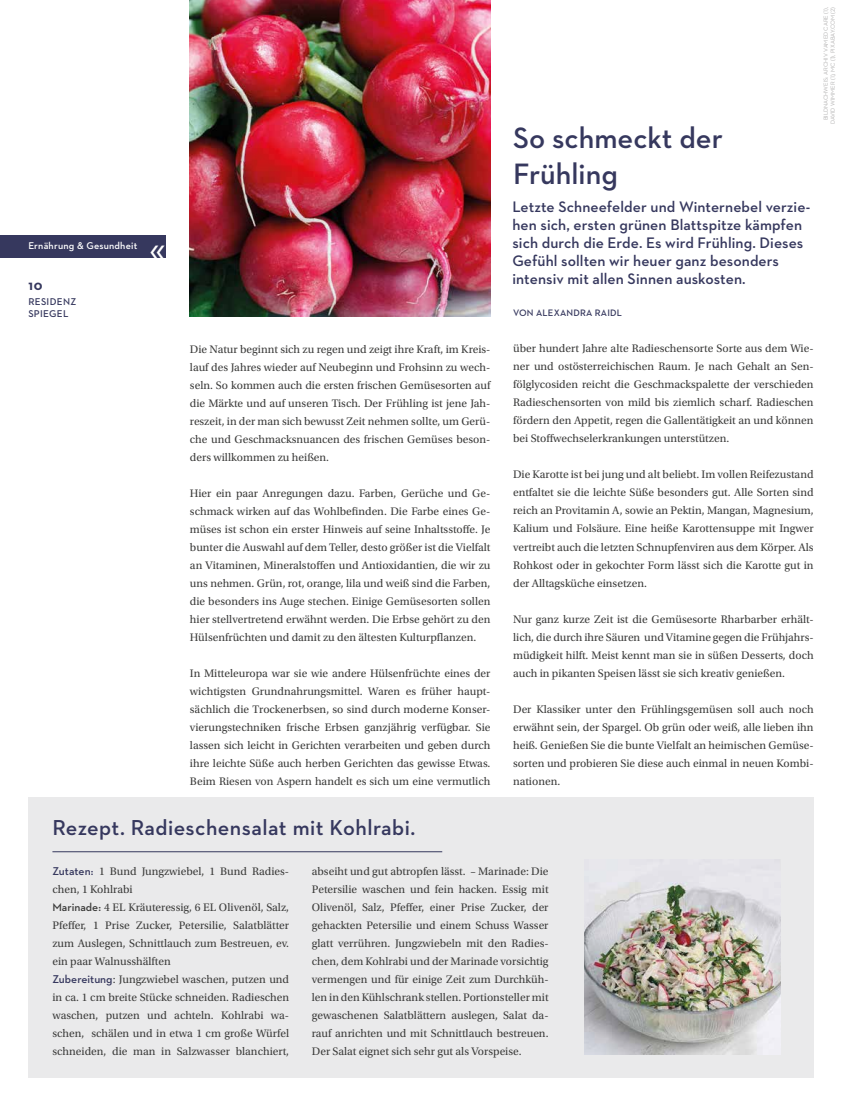
<style>
.page{position:relative;width:842px;height:1106px;background:#fff}
.page>*{position:absolute;margin:0;border:0;box-sizing:border-box;transform-origin:0 0}
.t1{font:600 30px/36px "Neutraface 2 Text";color:#36385e}
.t2{font:600 22px "Neutraface 2 Text";letter-spacing:.02em;color:#36385e}
.t3{font:600 15.5px/18px "Neutraface 2 Text";letter-spacing:.005em;color:#36385e}
.t4{font:700 14px "Neutraface 2 Text";color:#36385e}
.t5{font:11.5px/18px "Utopia Std";color:#3c3c3b;text-align:justify}
.t6{font:600 10px "Neutraface 2 Text";letter-spacing:.02em;color:#fff}
.t7{font:600 10px/12px "Neutraface 2 Text";letter-spacing:.03em;color:#36385e}
.t8{font:600 9.5px "Neutraface 2 Text";letter-spacing:.02em;color:#36385e}
.t9{font:6px/7.2px "Neutraface 2 Text";color:#b3b2b2;text-align:right}
.s1{font-family:"Neutraface 2 Text";font-weight:600;color:#36385e}
.s2{font-family:"Neutraface 2 Text";font-weight:600}
</style>
<div class="page">
<div style="left:0;top:235px;width:166px;height:22px;background:#36385e"></div>
<img style="left:190px;top:0;width:300px;height:317px">
<div style="left:28px;top:797px;width:786px;height:280px;background:#eaeaeb"></div>
<img style="left:585px;top:867px;width:196px;height:187px">
<hr style="left:52px;top:851px;width:390px;height:1px;background:#36385e">
<svg style="left:151px;top:257px;width:14px;height:1px"></svg>
<p class="t6" style="left:28px;top:240px;width:110px">Ernährung &amp; Gesundheit</p>
<p class="t4" style="left:28px;top:276px;width:16px">10</p>
<p class="t7" style="left:28px;top:295px;width:49px">RESIDENZ<br>SPIEGEL</p>
<p class="t5" style="left:190px;top:340px;width:302px">Die Natur beginnt sich zu regen und zeigt ihre Kraft, im Kreis&shy;lauf des Jahres wieder auf Neubeginn und Frohsinn zu wech&shy;seln. So kommen auch die ersten frischen Gemüsesorten auf die Märkte und auf unseren Tisch. Der Frühling ist jene Jah&shy;reszeit, in der man sich bewusst Zeit nehmen sollte, um Gerü&shy;che und Geschmacksnuancen des frischen Gemüses beson&shy;ders willkommen zu heißen.</p>
<p class="t5" style="left:190px;top:484px;width:302px">Hier ein paar Anregungen dazu. Farben, Gerüche und Ge&shy;schmack wirken auf das Wohlbefinden. Die Farbe eines Ge&shy;müses ist schon ein erster Hinweis auf seine Inhaltsstoffe. Je bunter die Auswahl auf dem Teller, desto größer ist die Vielfalt an Vitaminen, Mineralstoffen und Antioxidantien, die wir zu uns nehmen. Grün, rot, orange, lila und weiß sind die Farben, die besonders ins Auge stechen. Einige Gemüsesorten sollen hier stellvertretend erwähnt werden. Die Erbse gehört zu den Hülsenfrüchten und damit zu den ältesten Kulturpflanzen.</p>
<p class="t5" style="left:190px;top:664px;width:302px">In Mitteleuropa war sie wie andere Hülsenfrüchte eines der wichtigsten Grundnahrungsmittel. Waren es früher haupt&shy;sächlich die Trockenerbsen, so sind durch moderne Konser&shy;vierungstechniken frische Erbsen ganzjährig verfügbar. Sie lassen sich leicht in Gerichten verarbeiten und geben durch ihre leichte Süße auch herben Gerichten das gewisse Etwas.<br>Beim Riesen von Aspern handelt es sich um eine vermutlich</p>
<h1 class="t1" style="left:513px;top:120px;width:211px">So schmeckt der<br>Frühling</h1>
<h3 class="t3" style="left:512px;top:197px;width:299px">Letzte Schneefelder und Winternebel verzie&shy;hen sich, ersten grünen Blattspitze kämpfen sich durch die Erde. Es wird Frühling. Dieses Gefühl sollten wir heuer ganz besonders intensiv mit allen Sinnen auskosten.</h3>
<p class="t8" style="left:513px;top:307px;width:110px">VON ALEXANDRA RAIDL</p>
<p class="t9" style="left:822px;top:124px;width:119px;rotate:-90deg">BILDNACHWEIS: ARCHIV VAMED CARE (1),<br>DAVID WIMMER (1), MC (1), PIXABAY.COM (2)</p>
<p class="t5" style="left:513px;top:340px;width:302px">über hundert Jahre alte Radieschensorte Sorte aus dem Wie&shy;ner und ostösterreichischen Raum. Je nach Gehalt an Sen&shy;fölglycosiden reicht die Geschmackspalette der verschieden Radieschensorten von mild bis ziemlich scharf. Radieschen fördern den Appetit, regen die Gallentätigkeit an und können bei Stoffwechselerkrankungen unterstützen.</p>
<p class="t5" style="left:513px;top:466px;width:302px">Die Karotte ist bei jung und alt beliebt. Im vollen Reifezustand entfaltet sie die leichte Süße besonders gut. Alle Sorten sind reich an Provitamin A, sowie an Pektin, Mangan, Magnesium, Kalium und Folsäure. Eine heiße Karottensuppe mit Ingwer vertreibt auch die letzten Schnupfenviren aus dem Körper. Als Rohkost oder in gekochter Form lässt sich die Karotte gut in der Alltagsküche einsetzen.</p>
<p class="t5" style="left:513px;top:610px;width:302px">Nur ganz kurze Zeit ist die Gemüsesorte Rharbarber erhält&shy;lich, die durch ihre Säuren und Vitamine gegen die Frühjahrs&shy;müdigkeit hilft. Meist kennt man sie in süßen Desserts, doch auch in pikanten Speisen lässt sie sich kreativ genießen.</p>
<p class="t5" style="left:513px;top:700px;width:302px">Der Klassiker unter den Frühlingsgemüsen soll auch noch erwähnt sein, der Spargel. Ob grün oder weiß, alle lieben ihn heiß. Genießen Sie die bunte Vielfalt an heimischen Gemüse&shy;sorten und probieren Sie diese auch einmal in neuen Kombi&shy;nationen.</p>
<h2 class="t2" style="left:52px;top:813px;width:364px">Rezept. Radieschensalat mit Kohlrabi.</h2>
<p class="t5" style="left:52px;top:862px;width:238px;text-align:left"><span class="s1">Zutaten:</span> 1 Bund Jungzwiebel, 1 Bund Radies&shy;chen, 1 Kohlrabi<br><span class="s2">Marinade:</span> 4 EL Kräuteressig, 6 EL Olivenöl, Salz, Pfeffer, 1 Prise Zucker, Petersilie, Salatblätter zum Auslegen, Schnittlauch zum Bestreuen, ev. ein paar Walnusshälften<br><span class="s1">Zubereitung</span>: Jungzwiebel waschen, putzen und in ca. 1 cm breite Stücke schneiden. Radieschen waschen, putzen und achteln. Kohlrabi wa&shy;schen, schälen und in etwa 1 cm große Würfel schneiden, die man in Salzwasser blanchiert,</p>
<p class="t5" style="left:312px;top:862px;width:238px">abseiht und gut abtropfen lässt. – Marinade: Die Petersilie waschen und fein hacken. Essig mit Olivenöl, Salz, Pfeffer, einer Prise Zucker, der gehackten Petersilie und einem Schuss Wasser glatt verrühren. Jungzwiebeln mit den Radies&shy;chen, dem Kohlrabi und der Marinade vorsichtig vermengen und für einige Zeit zum Durchküh&shy;len in den Kühlschrank stellen. Portionsteller mit gewaschenen Salatblättern auslegen, Salat da&shy;rauf anrichten und mit Schnittlauch bestreuen.<br>Der Salat eignet sich sehr gut als Vorspeise.</p>
</div>
